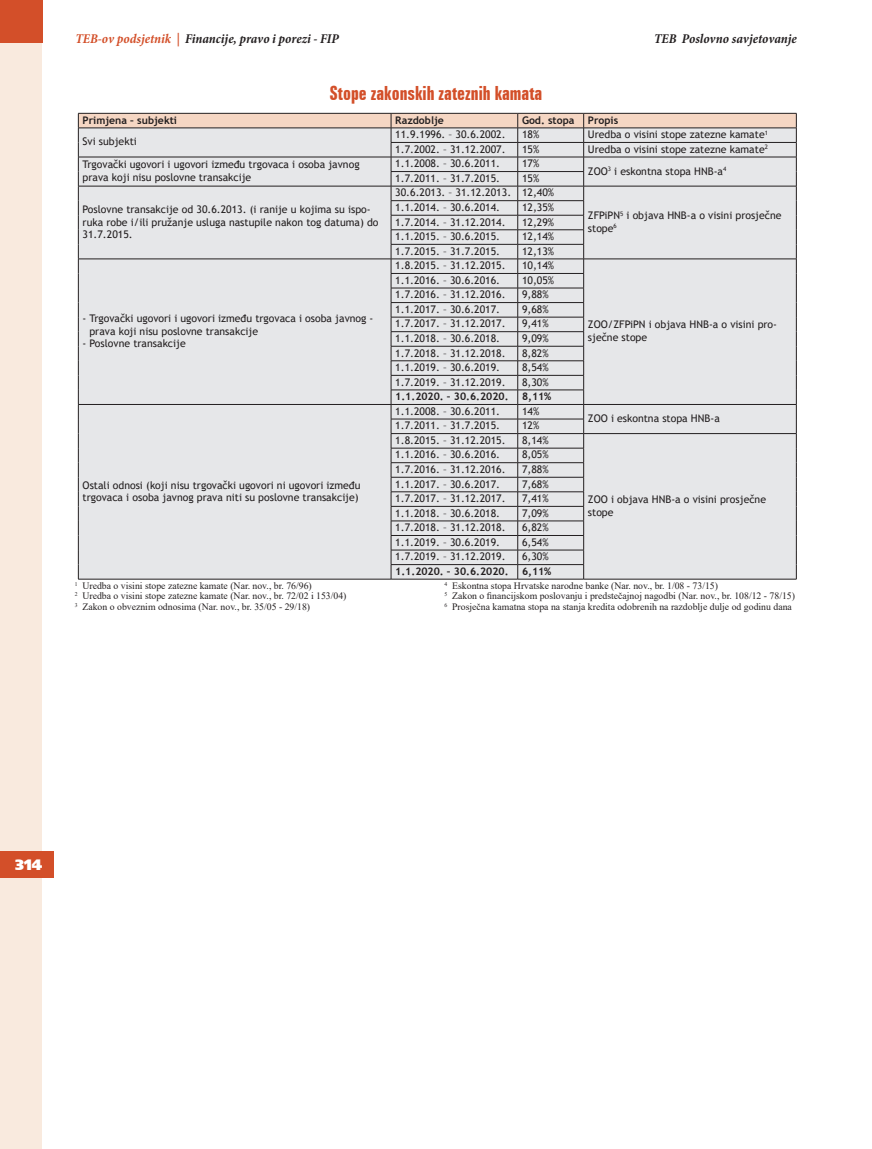
<style>
.page{position:relative;width:872px;height:1149px;background:#fff}
.page>*{position:absolute;margin:0;border:0;box-sizing:border-box;transform-origin:0 0}
.t1{font:700 extra-condensed 19.5px "Zurich BT";color:#d34f29;scale:.94 1}
.t2{font:900 15px "W Frutiger Ultra";color:#fff}
.t3{font:italic 700 condensed 13.5px "Minion Pro";color:#231f20}
.t4{font:10.5px/12.6px "Trebuchet MS";color:#231f20}
.t5{font:700 10.5px "Trebuchet MS";color:#231f20}
.t6{font:9.75px/10.5px "Times New Roman";color:#231f20}
.s1{color:#d34f29}
</style>
<div class="page">
<div style="left:0;top:0;width:43px;height:1148px;background:#f9eade"></div>
<div style="left:0;top:850px;width:54px;height:27px;background:#d34f29"></div>
<div style="left:0;top:0;width:43px;height:43px;background:#d34f29"></div>
<hr style="left:78px;top:578px;width:313px;height:1px;background:#231f20">
<hr style="left:391px;top:578px;width:127px;height:1px;background:#231f20">
<hr style="left:518px;top:578px;width:65px;height:1px;background:#231f20">
<hr style="left:583px;top:578px;width:213px;height:1px;background:#231f20">
<svg style="left:78px;top:113px;width:719px;height:465px"></svg>
<hr style="left:391px;top:404px;width:127px;height:1px;background:#231f20">
<hr style="left:518px;top:404px;width:65px;height:1px;background:#231f20">
<p class="t3" style="left:75px;top:29px;width:265px"><span class="s1">TEB-ov podsjetnik |</span> Financije, pravo i porezi - FIP</p>
<p class="t3" style="left:654px;top:29px;width:144px">TEB Poslovno savjetovanje</p>
<h1 class="t1" style="left:329px;top:81px;width:228px">Stope zakonskih zateznih kamata</h1>
<p class="t5" style="left:83px;top:113px;width:96px">Primjena – subjekti</p>
<p class="t5" style="left:395px;top:113px;width:50px">Razdoblje</p>
<p class="t5" style="left:522px;top:113px;width:54px">God. stopa</p>
<p class="t5" style="left:588px;top:113px;width:32px">Propis</p>
<p class="t4" style="left:83px;top:135px;width:56px">Svi subjekti</p>
<p class="t4" style="left:395px;top:128px;width:112px">11.9.1996. – 30.6.2002.</p>
<p class="t4" style="left:522px;top:128px;width:19px">18%</p>
<p class="t4" style="left:588px;top:128px;width:181px">Uredba o visini stope zatezne kamate<sup>1</sup></p>
<p class="t4" style="left:395px;top:143px;width:112px">1.7.2002. – 31.12.2007.</p>
<p class="t4" style="left:522px;top:143px;width:19px">15%</p>
<p class="t4" style="left:588px;top:143px;width:181px">Uredba o visini stope zatezne kamate<sup>2</sup></p>
<p class="t4" style="left:83px;top:158px;width:278px">Trgovački ugovori i ugovori između trgovaca i osoba javnog prava koji nisu poslovne transakcije</p>
<p class="t4" style="left:395px;top:157px;width:106px">1.1.2008. – 30.6.2011.</p>
<p class="t4" style="left:522px;top:157px;width:19px">17%</p>
<p class="t4" style="left:395px;top:172px;width:106px">1.7.2011. – 31.7.2015.</p>
<p class="t4" style="left:522px;top:172px;width:19px">15%</p>
<p class="t4" style="left:83px;top:203px;width:297px">Poslovne transakcije od 30.6.2013. (i ranije u kojima su ispo&shy;ruka robe i/ili pružanje usluga nastupile nakon tog datuma) do<br>31.7.2015.</p>
<p class="t4" style="left:89px;top:312px;width:285px;text-indent:-7px">- Trgovački ugovori i ugovori između trgovaca i osoba javnog - prava koji nisu poslovne transakcije</p>
<p class="t4" style="left:83px;top:337px;width:105px">- Poslovne transakcije</p>
<p class="t4" style="left:83px;top:478px;width:279px">Ostali odnosi (koji nisu trgovački ugovori ni ugovori između trgovaca i osoba javnog prava niti su poslovne transakcije)</p>
<p class="t4" style="left:395px;top:186px;width:160px">30.6.2013. – 31.12.2013. 12,40%</p>
<p class="t4" style="left:395px;top:201px;width:106px">1.1.2014. – 30.6.2014.</p>
<p class="t4" style="left:522px;top:201px;width:34px">12,35%</p>
<p class="t4" style="left:395px;top:215px;width:112px">1.7.2014. – 31.12.2014.</p>
<p class="t4" style="left:522px;top:215px;width:34px">12,29%</p>
<p class="t4" style="left:395px;top:230px;width:106px">1.1.2015. – 30.6.2015.</p>
<p class="t4" style="left:522px;top:230px;width:34px">12,14%</p>
<p class="t4" style="left:395px;top:244px;width:106px">1.7.2015. – 31.7.2015.</p>
<p class="t4" style="left:522px;top:244px;width:34px">12,13%</p>
<p class="t4" style="left:395px;top:259px;width:112px">1.8.2015. – 31.12.2015.</p>
<p class="t4" style="left:522px;top:259px;width:34px">10,14%</p>
<p class="t4" style="left:395px;top:273px;width:106px">1.1.2016. – 30.6.2016.</p>
<p class="t4" style="left:522px;top:273px;width:34px">10,05%</p>
<p class="t4" style="left:395px;top:288px;width:112px">1.7.2016. – 31.12.2016.</p>
<p class="t4" style="left:522px;top:288px;width:28px">9,88%</p>
<p class="t4" style="left:395px;top:303px;width:106px">1.1.2017. – 30.6.2017.</p>
<p class="t4" style="left:522px;top:303px;width:28px">9,68%</p>
<p class="t4" style="left:395px;top:317px;width:112px">1.7.2017. – 31.12.2017.</p>
<p class="t4" style="left:522px;top:317px;width:28px">9,41%</p>
<p class="t4" style="left:395px;top:332px;width:106px">1.1.2018. – 30.6.2018.</p>
<p class="t4" style="left:522px;top:332px;width:28px">9,09%</p>
<p class="t4" style="left:395px;top:346px;width:112px">1.7.2018. – 31.12.2018.</p>
<p class="t4" style="left:522px;top:346px;width:28px">8,82%</p>
<p class="t4" style="left:395px;top:361px;width:106px">1.1.2019. – 30.6.2019.</p>
<p class="t4" style="left:522px;top:361px;width:28px">8,54%</p>
<p class="t4" style="left:395px;top:375px;width:112px">1.7.2019. – 31.12.2019.</p>
<p class="t4" style="left:522px;top:375px;width:28px">8,30%</p>
<p class="t5" style="left:395px;top:390px;width:115px">1.1.2020. – 30.6.2020.</p>
<p class="t5" style="left:522px;top:390px;width:31px">8,11%</p>
<p class="t4" style="left:395px;top:404px;width:106px">1.1.2008. – 30.6.2011.</p>
<p class="t4" style="left:522px;top:404px;width:19px">14%</p>
<p class="t4" style="left:395px;top:419px;width:106px">1.7.2011. – 31.7.2015.</p>
<p class="t4" style="left:522px;top:419px;width:19px">12%</p>
<p class="t4" style="left:395px;top:433px;width:112px">1.8.2015. – 31.12.2015.</p>
<p class="t4" style="left:522px;top:433px;width:28px">8,14%</p>
<p class="t4" style="left:395px;top:448px;width:106px">1.1.2016. – 30.6.2016.</p>
<p class="t4" style="left:522px;top:448px;width:28px">8,05%</p>
<p class="t4" style="left:395px;top:462px;width:112px">1.7.2016. – 31.12.2016.</p>
<p class="t4" style="left:522px;top:462px;width:28px">7,88%</p>
<p class="t4" style="left:395px;top:477px;width:106px">1.1.2017. – 30.6.2017.</p>
<p class="t4" style="left:522px;top:477px;width:28px">7,68%</p>
<p class="t4" style="left:395px;top:492px;width:112px">1.7.2017. – 31.12.2017.</p>
<p class="t4" style="left:522px;top:492px;width:28px">7,41%</p>
<p class="t4" style="left:395px;top:506px;width:106px">1.1.2018. – 30.6.2018.</p>
<p class="t4" style="left:522px;top:506px;width:28px">7,09%</p>
<p class="t4" style="left:395px;top:521px;width:112px">1.7.2018. – 31.12.2018.</p>
<p class="t4" style="left:522px;top:521px;width:28px">6,82%</p>
<p class="t4" style="left:395px;top:535px;width:106px">1.1.2019. – 30.6.2019.</p>
<p class="t4" style="left:522px;top:535px;width:28px">6,54%</p>
<p class="t4" style="left:395px;top:550px;width:112px">1.7.2019. – 31.12.2019.</p>
<p class="t4" style="left:522px;top:550px;width:28px">6,30%</p>
<p class="t5" style="left:395px;top:564px;width:115px">1.1.2020. – 30.6.2020.</p>
<p class="t5" style="left:522px;top:564px;width:31px">6,11%</p>
<p class="t4" style="left:588px;top:164px;width:140px">ZOO<sup>3</sup> i eskontna stopa HNB-a<sup>4</sup></p>
<p class="t4" style="left:588px;top:209px;width:195px">ZFPiPN<sup>5</sup> i objava HNB-a o visini prosječne stope<sup>6</sup></p>
<p class="t4" style="left:588px;top:318px;width:191px">ZOO/ZFPiPN i objava HNB-a o visini pro&shy;sječne stope</p>
<p class="t4" style="left:588px;top:412px;width:133px">ZOO i eskontna stopa HNB-a</p>
<p class="t4" style="left:588px;top:493px;width:180px">ZOO i objava HNB-a o visini prosječne stope</p>
<p class="t6" style="left:75px;top:579px;width:273px"><sup>1</sup> Uredba o visini stope zatezne kamate (Nar. nov., br. 76/96)<br><sup>2</sup> Uredba o visini stope zatezne kamate (Nar. nov., br. 72/02 i 153/04)<br><sup>3</sup> Zakon o obveznim odnosima (Nar. nov., br. 35/05 - 29/18)</p>
<p class="t6" style="left:444px;top:579px;width:352px"><sup>4</sup> Eskontna stopa Hrvatske narodne banke (Nar. nov., br. 1/08 - 73/15)<br><sup>5</sup> Zakon o financijskom poslovanju i predstečajnoj nagodbi (Nar. nov., br. 108/12 - 78/15)<br><sup>6</sup> Prosječna kamatna stopa na stanja kredita odobrenih na razdoblje dulje od godinu dana</p>
<h2 class="t2" style="left:15px;top:855px;width:29px">314</h2>
</div>
